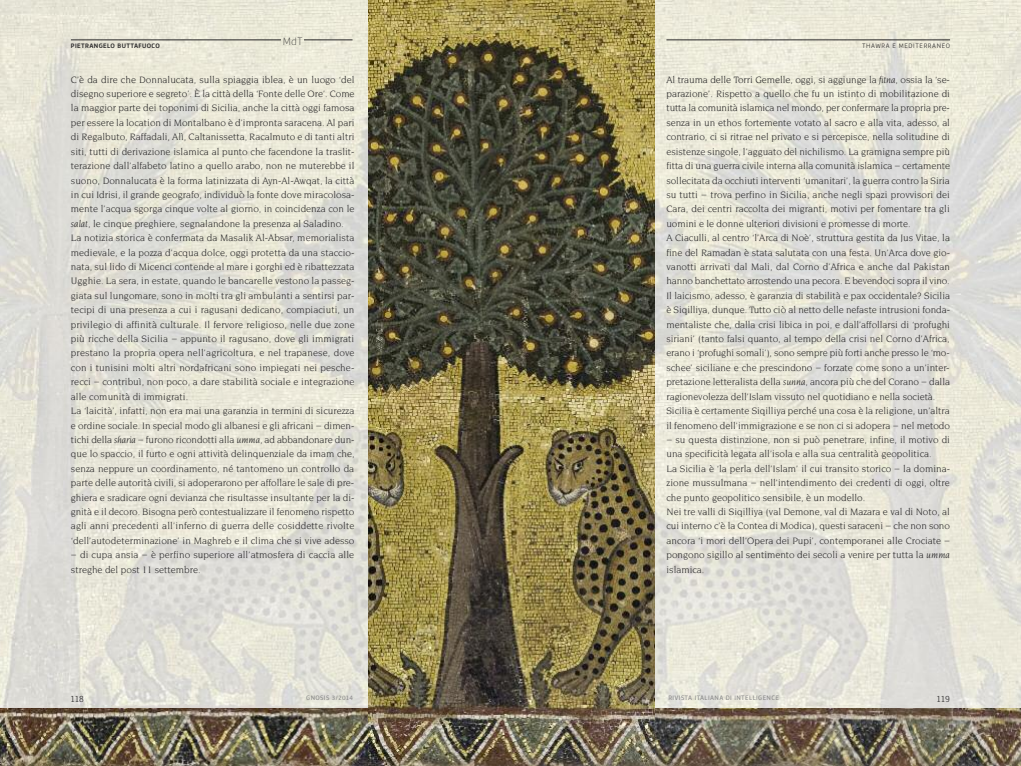
<style>
.page{position:relative;width:1021px;height:766px;background:#fff}
.page>*{position:absolute;margin:0;border:0;box-sizing:border-box;transform-origin:0 0}
.t1{font:10px/14.4px "Novarese";color:#272627}
.t2{font:200 10px "Vinkel";color:#272627}
.t3{font:300 8.5px "Vinkel";letter-spacing:.015em;color:#272627}
.t4{font:6px "Vinkel";letter-spacing:.06em;color:#888}
.t5{font:500 6px "Vinkel";letter-spacing:.06em;color:#272627}
.t6{font:300 6px "Vinkel";letter-spacing:.1em;color:#272627}
.s1{font-style:italic}
.s2{font-family:"Vinkel";font-weight:300}
</style>
<div class="page">
<img style="left:0;top:0;width:1020px;height:708px">
<hr style="left:666px;top:40px;width:284px;height:1px;background:#272627">
<hr style="left:71px;top:40px;width:210px;height:1px;background:#272627">
<hr style="left:304px;top:40px;width:48px;height:1px;background:#272627">
<img style="left:0;top:708px;width:1020px;height:57px">
<img style="left:369px;top:0;width:285px;height:765px">
<p class="t5" style="left:71px;top:43px;width:91px">PIETRANGELO BUTTAFUOCO</p>
<p class="t2" style="left:283px;top:37px;width:21px">MdT</p>
<p class="t6" style="left:862px;top:44px;width:89px">THAWRA E MEDITERRANEO</p>
<p class="t1" style="left:71px;top:73px;width:285px">C’è da dire che Donnalucata, sulla spiaggia iblea, è un luogo ‘del disegno superiore e segreto’. È la città della ‘Fonte delle Ore’. Come la maggior parte dei toponimi di Sicilia, anche la città oggi famosa per essere la location di Montalbano è d’impronta saracena. Al pari di Regalbuto, Raffadali, Alì, Caltanissetta, Racalmuto e di tanti altri siti, tutti di derivazione islamica al punto che facendone la traslit&shy;terazione dall’alfabeto latino a quello arabo, non ne muterebbe il suono, Donnalucata è la forma latinizzata di Ayn-Al-Awqat, la città in cui Idrisi, il grande geografo, individuò la fonte dove miracolosa&shy;mente l’acqua sgorga cinque volte al giorno, in coincidenza con le <span class="s1">salat</span>, le cinque preghiere, segnalandone la presenza al Saladino.<br>La notizia storica è confermata da Masalik Al-Absar, memorialista medievale, e la pozza d’acqua dolce, oggi protetta da una staccio&shy;nata, sul lido di Micenci contende al mare i gorghi ed è ribattezzata Ugghie. La sera, in estate, quando le bancarelle vestono la passeg&shy;giata sul lungomare, sono in molti tra gli ambulanti a sentirsi par&shy;tecipi di una presenza a cui i ragusani dedicano, compiaciuti, un privilegio di affinità culturale. Il fervore religioso, nelle due zone più ricche della Sicilia <span class="s2">–</span> appunto il ragusano, dove gli immigrati prestano la propria opera nell’agricoltura, e nel trapanese, dove con i tunisini molti altri nordafricani sono impiegati nei pesche&shy;recci <span class="s2">–</span> contribuì, non poco, a dare stabilità sociale e integrazione alle comunità di immigrati.<br>La ‘laicità’, infatti, non era mai una garanzia in termini di sicurezza e ordine sociale. In special modo gli albanesi e gli africani <span class="s2">–</span> dimen&shy;tichi della <span class="s1">sharia</span> <span class="s2">–</span> furono ricondotti alla <span class="s1">umma</span>, ad abbandonare dun&shy;que lo spaccio, il furto e ogni attività delinquenziale da imam che, senza neppure un coordinamento, né tantomeno un controllo da parte delle autorità civili, si adoperarono per affollare le sale di pre&shy;ghiera e sradicare ogni devianza che risultasse insultante per la di&shy;gnità e il decoro. Bisogna però contestualizzare il fenomeno rispetto agli anni precedenti all’inferno di guerra delle cosiddette rivolte ‘dell’autodeterminazione’ in Maghreb e il clima che si vive adesso</p>
<p class="t1" style="left:71px;top:548px;width:285px"><span class="s2">–</span> di cupa ansia <span class="s2">–</span> è perfino superiore all’atmosfera di caccia alle streghe del post 11 settembre.</p>
<p class="t1" style="left:666px;top:73px;width:285px">Al trauma delle Torri Gemelle, oggi, si aggiunge la <span class="s1">fitna</span>, ossia la ‘se&shy;parazione’. Rispetto a quello che fu un istinto di mobilitazione di tutta la comunità islamica nel mondo, per confermare la propria pre&shy;senza in un ethos fortemente votato al sacro e alla vita, adesso, al contrario, ci si ritrae nel privato e si percepisce, nella solitudine di esistenze singole, l’agguato del nichilismo. La gramigna sempre più fitta di una guerra civile interna alla comunità islamica <span class="s2">–</span> certamente sollecitata da occhiuti interventi ‘umanitari’, la guerra contro la Siria su tutti <span class="s2">–</span> trova perfino in Sicilia, anche negli spazi provvisori dei Cara, dei centri raccolta dei migranti, motivi per fomentare tra gli uomini e le donne ulteriori divisioni e promesse di morte.<br>A Ciaculli, al centro ‘l’Arca di Noè’, struttura gestita da Jus Vitae, la fine del Ramadan è stata salutata con una festa. Un’Arca dove gio&shy;vanotti arrivati dal Mali, dal Corno d’Africa e anche dal Pakistan hanno banchettato arrostendo una pecora. E bevendoci sopra il vino.<br>Il laicismo, adesso, è garanzia di stabilità e pax occidentale? Sicilia è Siqilliya, dunque. Tutto ciò al netto delle nefaste intrusioni fonda&shy;mentaliste che, dalla crisi libica in poi, e dall’affollarsi di ‘profughi siriani’ (tanto falsi quanto, al tempo della crisi nel Corno d’Africa, erano i ‘profughi somali’), sono sempre più forti anche presso le ‘mo&shy;schee’ siciliane e che prescindono <span class="s2">–</span> forzate come sono a un’inter&shy;pretazione letteralista della <span class="s1">sunna</span>, ancora più che del Corano <span class="s2">–</span> dalla ragionevolezza dell’Islam vissuto nel quotidiano e nella società.<br>Sicilia è certamente Siqilliya perché una cosa è la religione, un’altra il fenomeno dell’immigrazione e se non ci si adopera <span class="s2">–</span> nel metodo</p>
<p class="t1" style="left:666px;top:433px;width:285px"><span class="s2">–</span> su questa distinzione, non si può penetrare, infine, il motivo di una specificità legata all’isola e alla sua centralità geopolitica.<br>La Sicilia è ‘la perla dell’Islam’ il cui transito storico <span class="s2">–</span> la domina&shy;zione mussulmana <span class="s2">–</span> nell’intendimento dei credenti di oggi, oltre che punto geopolitico sensibile, è un modello.<br>Nei tre valli di Siqilliya (val Demone, val di Mazara e val di Noto, al cui interno c’è la Contea di Modica), questi saraceni <span class="s2">–</span> che non sono ancora ‘i mori dell’Opera dei Pupi’, contemporanei alle Crociate <span class="s2">– </span>pongono sigillo al sentimento dei secoli a venire per tutta la <span class="s1">umma </span>islamica.</p>
<p class="t3" style="left:71px;top:695px;width:15px">118</p>
<p class="t4" style="left:306px;top:695px;width:48px">GNOSIS 3/2014</p>
<p class="t4" style="left:668px;top:695px;width:112px">RIVISTA ITALIANA DI INTELLIGENCE</p>
<p class="t3" style="left:936px;top:695px;width:15px">119</p>
</div>
